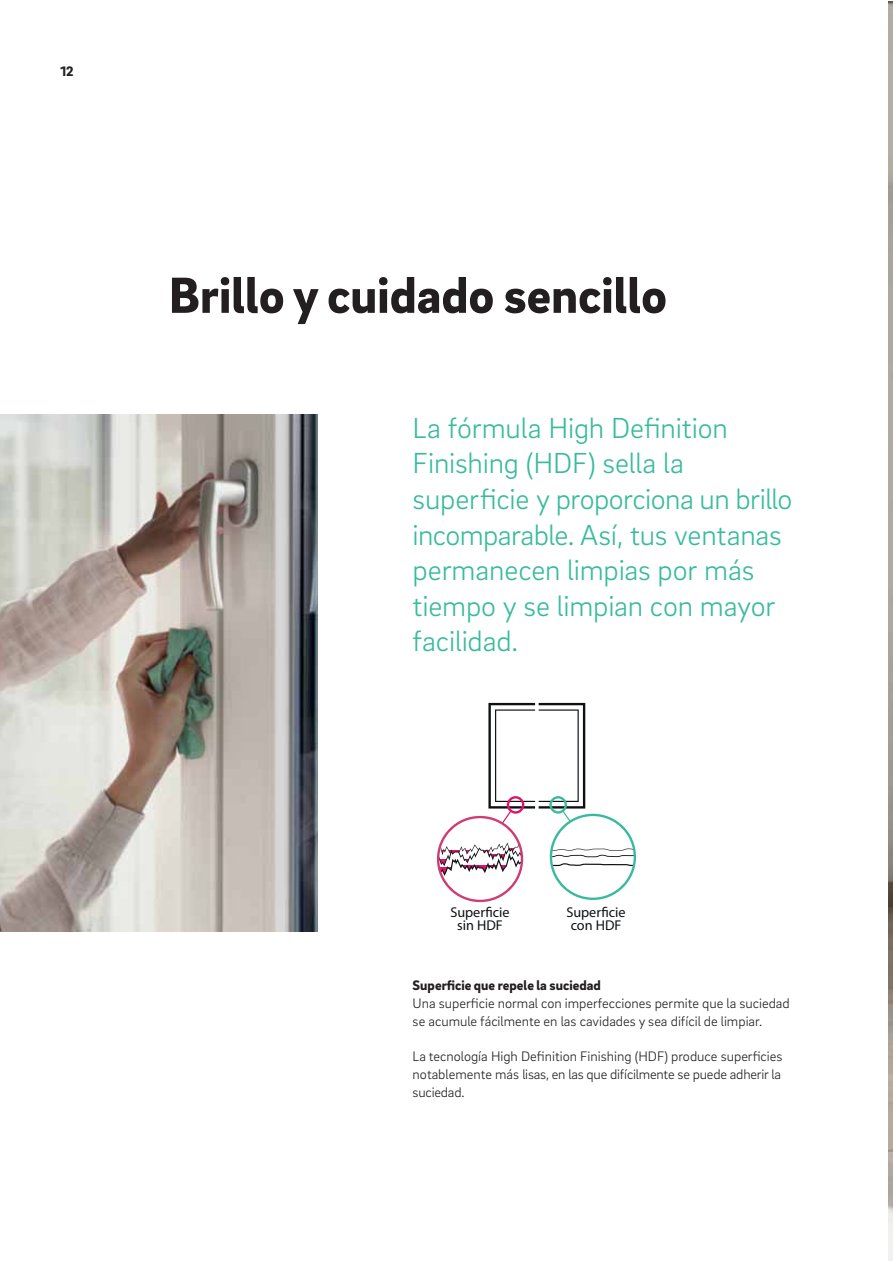
<style>
.page{position:relative;width:893px;height:1263px;background:#fff}
.page>*{position:absolute;margin:0;border:0;box-sizing:border-box;transform-origin:0 0}
.t1{font:900 52.05px "Brix Sans";color:#231f20}
.t2{font:300 29.7px/35.7px "Brix Sans";letter-spacing:-.01em;color:#38bb9c}
.t3{font:14.25px/13px "Myriad Pro";color:#0e1113;text-align:center}
.t4{font:300 14.1px/17.9px "Brix Sans";color:#231f20}
.t5{font:900 14.1px "Brix Sans";color:#231f20}
</style>
<div class="page">
<img style="left:888px;top:2px;width:5px;height:1259px">
<img style="left:0;top:415px;width:317px;height:517px">
<svg style="left:437px;top:703px;width:199px;height:199px"></svg>
<p class="t5" style="left:60px;top:66px;width:15px">12</p>
<h1 class="t1" style="left:169px;top:276px;width:500px">Brillo y cuidado sencillo</h1>
<h2 class="t2" style="left:413px;top:412px;width:381px">La fórmula High Definition<br>Finishing (HDF) sella la superficie y proporciona un brillo incomparable. Así, tus ventanas permanecen limpias por más tiempo y se limpian con mayor facilidad.</h2>
<p class="t3" style="left:450px;top:906px;width:61px">Superficie sin HDF</p>
<p class="t3" style="left:566px;top:906px;width:61px">Superficie con HDF</p>
<p class="t5" style="left:413px;top:980px;width:190px">Superficie que repele la suciedad</p>
<p class="t4" style="left:413px;top:995px;width:379px">Una superficie normal con imperfecciones permite que la suciedad se acumule fácilmente en las cavidades y sea difícil de limpiar.</p>
<p class="t4" style="left:413px;top:1049px;width:371px;text-align:justify">La tecnología High Definition Finishing (HDF) produce superficies notablemente más lisas, en las que difícilmente se puede adherir la suciedad.</p>
</div>
